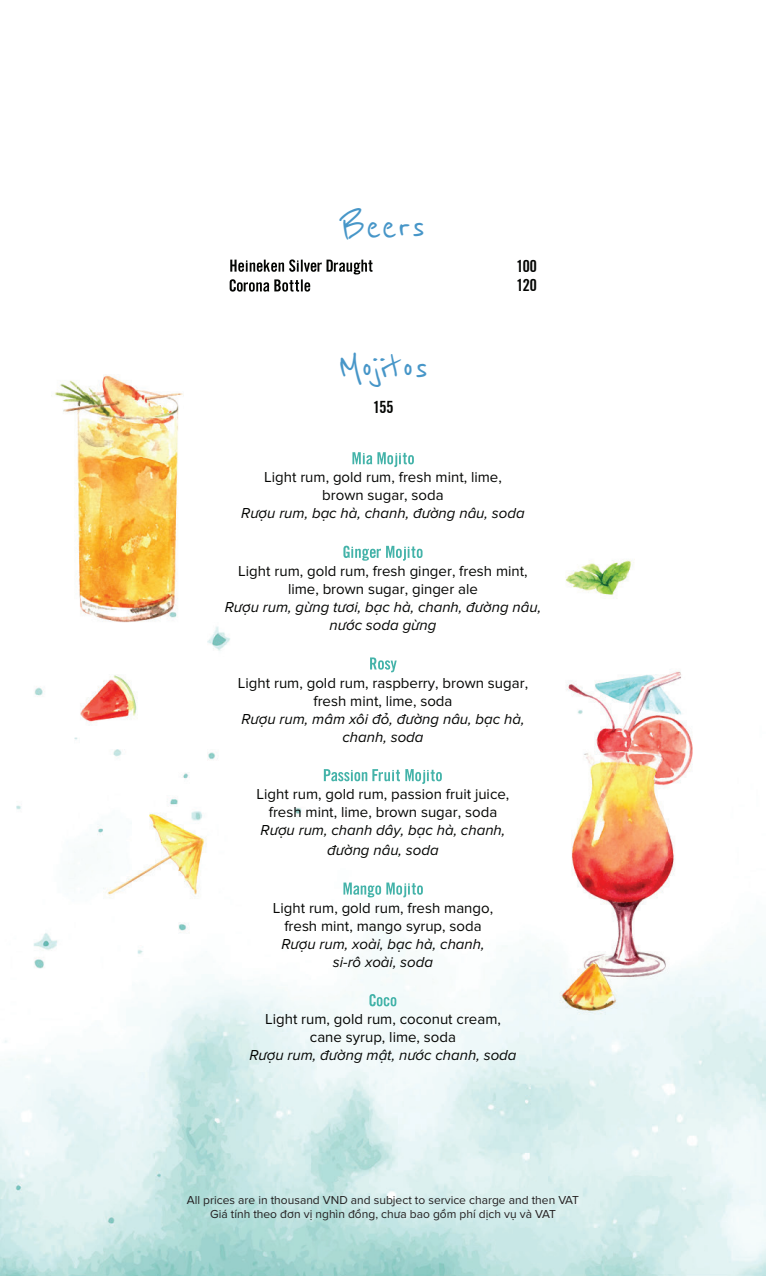
<style>
.page{position:relative;width:766px;height:1276px;background:#fff}
.page>*{position:absolute;margin:0;border:0;box-sizing:border-box;transform-origin:0 0}
.t1{font:45px "Reenie Beanie";color:#4796c8}
.t2{font:700 condensed 16.5px/19.8px "Commerce";color:#040503}
.t3{font:15px/18px "SVN Proxima Nova";color:#040503;text-align:center}
.t4{font:italic 15px/18px "SVN Proxima Nova";color:#040503;text-align:center}
.t5{font:12px/14.4px "SVN Proxima Nova";color:#231f20;text-align:center}
</style>
<div class="page">
<img style="left:0;top:262px;width:765px;height:1014px">
<svg style="left:229px;top:259px;width:143px;height:33px"></svg>
<svg style="left:352px;top:452px;width:62px;height:15px"></svg>
<svg style="left:343px;top:546px;width:79px;height:15px"></svg>
<svg style="left:370px;top:657px;width:26px;height:15px"></svg>
<svg style="left:324px;top:769px;width:117px;height:15px"></svg>
<svg style="left:343px;top:882px;width:80px;height:15px"></svg>
<svg style="left:369px;top:994px;width:27px;height:12px"></svg>
<h1 class="t1" style="left:340px;top:201px;width:87px">Beers</h1>
<h1 class="t1" style="left:337px;top:343px;width:92px">Mojitos</h1>
<p class="t2" style="left:372px;top:396px;width:22px">155</p>
<p class="t2" style="left:515px;top:255px;width:22px">100<br>120</p>
<p class="t3" style="left:264px;top:468px;width:239px">Light rum, gold rum, fresh mint, lime, brown sugar, soda</p>
<p class="t4" style="left:241px;top:504px;width:285px">Rượu rum, bạc hà, chanh, đường nâu, soda</p>
<p class="t3" style="left:238px;top:561px;width:291px">Light rum, gold rum, fresh ginger, fresh mint, lime, brown sugar, ginger ale</p>
<p class="t4" style="left:225px;top:597px;width:318px">Rượu rum, gừng tươi, bạc hà, chanh, đường nâu, nước soda gừng</p>
<p class="t3" style="left:238px;top:673px;width:292px">Light rum, gold rum, raspberry, brown sugar, fresh mint, lime, soda</p>
<p class="t4" style="left:241px;top:709px;width:284px">Rượu rum, mâm xôi đỏ, đường nâu, bạc hà, chanh, soda</p>
<p class="t3" style="left:256px;top:784px;width:254px">Light rum, gold rum, passion fruit juice, fresh mint, lime, brown sugar, soda</p>
<p class="t4" style="left:260px;top:819px;width:246px;line-height:19.8px">Rượu rum, chanh dây, bạc hà, chanh, đường nâu, soda</p>
<p class="t3" style="left:273px;top:898px;width:222px">Light rum, gold rum, fresh mango, fresh mint, mango syrup, soda</p>
<p class="t4" style="left:281px;top:934px;width:205px">Rượu rum, xoài, bạc hà, chanh, si-rô xoài, soda</p>
<p class="t3" style="left:265px;top:1009px;width:237px">Light rum, gold rum, coconut cream, cane syrup, lime, soda</p>
<p class="t4" style="left:249px;top:1045px;width:268px">Rượu rum, đường mật, nước chanh, soda</p>
<p class="t5" style="left:187px;top:1192px;width:393px">All prices are in thousand VND and subject to service charge and then VAT<br>Giá tính theo đơn vị nghìn đồng, chưa bao gồm phí dịch vụ và VAT</p>
</div>
